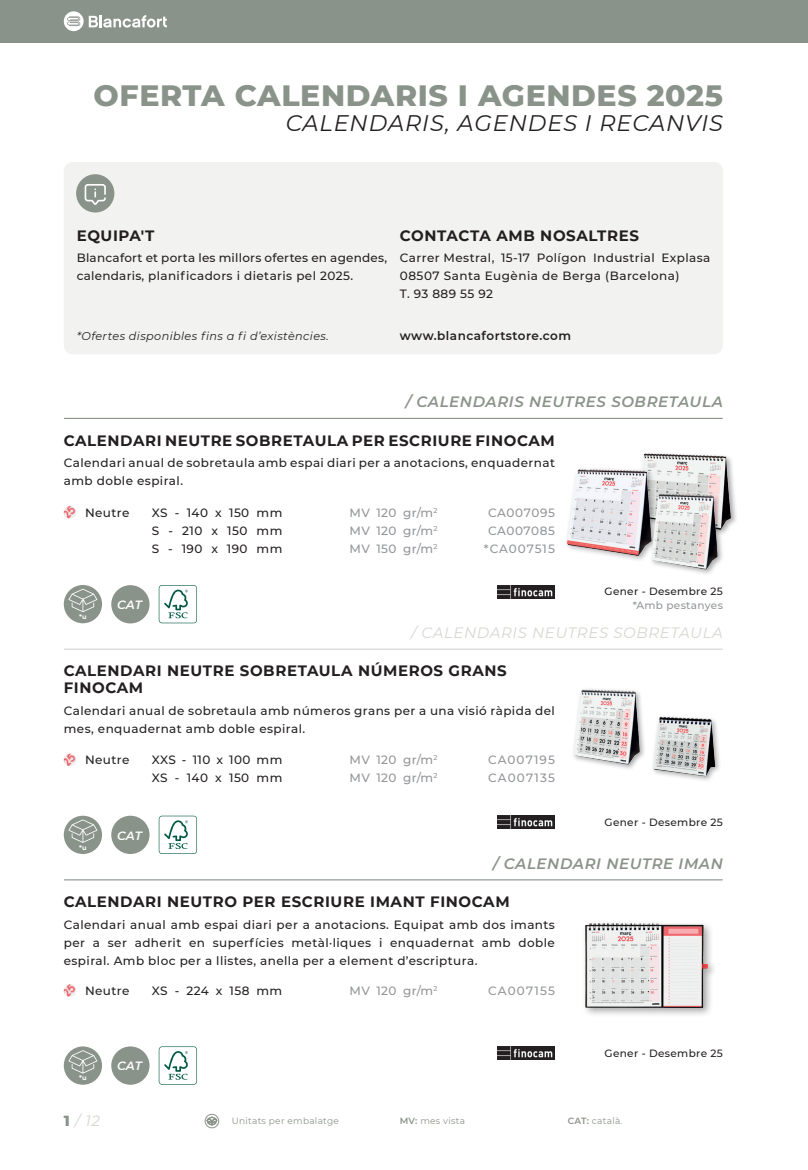
<style>
.page{position:relative;width:808px;height:1170px;background:#fff}
.page>*{position:absolute;margin:0;border:0;box-sizing:border-box;transform-origin:0 0}
.t1{font:800 30px "Montserrat";letter-spacing:.02em;color:#8a9389}
.t2{font:italic 22.5px "Montserrat";letter-spacing:.04em;color:#231f20}
.t3{font:700 15px/16.5px "Montserrat";letter-spacing:.04em;color:#231f20}
.t4{font:italic 600 15px "Montserrat";letter-spacing:.04em;color:#8a9389}
.t5{font:italic 15px "Montserrat";letter-spacing:.04em;color:#d6d6d2}
.t6{font:500 12px/18px "Montserrat";letter-spacing:.035em;color:#231f20}
.t7{font:500 12px/18px "Montserrat";letter-spacing:.05em;color:#939598;text-align:center}
.t8{font:600 12px "Montserrat";letter-spacing:.04em;color:#231f20}
.t9{font:500 12px/18px "Montserrat";letter-spacing:.09em;color:#939598}
.t10{font:italic 600 12px "Montserrat";letter-spacing:.005em;color:#fff}
.t11{font:500 12px "Montserrat";letter-spacing:.095em;color:#939598}
.t12{font:italic 11.25px "Montserrat";letter-spacing:.035em;color:#231f20}
.t13{font:500 10.5px "Montserrat";letter-spacing:.03em;color:#231f20}
.t14{font:500 10.5px "Montserrat";letter-spacing:.03em;color:#939598}
.t15{font:9px "Montserrat";letter-spacing:.03em;color:#8a9389}
.t16{font:700 6.6px "Montserrat";color:#fff}
.s1{font-weight:800;font-style:normal;color:#8a9389}
.s2{font-weight:600}
</style>
<div class="page">
<div style="left:0;top:0;width:808px;height:43px;background:#8a9389"></div>
<hr style="left:64px;top:879px;width:658px;height:1px;background:#8a9389">
<hr style="left:64px;top:648px;width:658px;height:1px;background:#d6d6d2">
<hr style="left:64px;top:418px;width:658px;height:1px;background:#8a9389">
<svg style="left:64px;top:984px;width:12px;height:12px"></svg>
<svg style="left:64px;top:753px;width:12px;height:13px"></svg>
<svg style="left:64px;top:506px;width:12px;height:12px"></svg>
<img style="left:643px;top:453px;width:93px;height:79px">
<img style="left:566px;top:463px;width:108px;height:96px">
<img style="left:585px;top:922px;width:129px;height:93px">
<img style="left:645px;top:487px;width:81px;height:87px">
<img style="left:573px;top:689px;width:70px;height:80px">
<img style="left:643px;top:716px;width:77px;height:65px">
<div style="left:64px;top:162px;width:659px;height:192px;background:#f2f2f1;border-radius:9px"></div>
<div style="left:76px;top:174px;width:38px;height:38px;background:#8a9389;border-radius:50%"></div>
<svg style="left:85px;top:184px;width:21px;height:21px"></svg>
<svg style="left:64px;top:11px;width:103px;height:20px"></svg>
<div style="left:64px;top:1046px;width:38px;height:38px;background:#8a9389;border-radius:50%"></div>
<svg style="left:68px;top:1050px;width:29px;height:23px"></svg>
<div style="left:64px;top:815px;width:38px;height:39px;background:#8a9389;border-radius:50%"></div>
<svg style="left:68px;top:819px;width:29px;height:23px"></svg>
<div style="left:64px;top:585px;width:38px;height:38px;background:#8a9389;border-radius:50%"></div>
<svg style="left:68px;top:588px;width:29px;height:24px"></svg>
<div style="left:205px;top:1113px;width:14px;height:15px;border:1px solid #8a9389;border-radius:50%"></div>
<svg style="left:207px;top:1116px;width:10px;height:9px"></svg>
<svg style="left:159px;top:1046px;width:38px;height:38px"></svg>
<svg style="left:159px;top:585px;width:38px;height:38px"></svg>
<svg style="left:159px;top:815px;width:38px;height:39px"></svg>
<div style="left:111px;top:585px;width:39px;height:38px;background:#8a9389;border-radius:50%"></div>
<div style="left:111px;top:815px;width:39px;height:39px;background:#8a9389;border-radius:50%"></div>
<div style="left:111px;top:1046px;width:39px;height:38px;background:#8a9389;border-radius:50%"></div>
<img style="left:497px;top:585px;width:58px;height:13px">
<img style="left:497px;top:815px;width:58px;height:13px">
<img style="left:497px;top:1046px;width:58px;height:13px">
<h1 class="t1" style="left:94px;top:73px;width:631px">OFERTA CALENDARIS I AGENDES 2025</h1>
<h2 class="t2" style="left:286px;top:107px;width:439px">CALENDARIS, AGENDES I RECANVIS</h2>
<p class="t3" style="left:77px;top:226px;width:79px">EQUIPA'T</p>
<p class="t6" style="left:77px;top:249px;width:312px">Blancafort et porta les millors ofertes en agendes, calendaris, planificadors i dietaris pel 2025.</p>
<p class="t12" style="left:77px;top:329px;width:254px">*Ofertes disponibles fins a fi d’existències.</p>
<p class="t3" style="left:400px;top:226px;width:240px">CONTACTA AMB NOSALTRES</p>
<p class="t6" style="left:400px;top:249px;width:312px">Carrer Mestral, 15-17 Polígon Industrial Explasa<br>08507 Santa Eugènia de Berga (Barcelona)<br>T. 93 889 55 92</p>
<p class="t8" style="left:400px;top:328px;width:173px">www.blancafortstore.com</p>
<p class="t4" style="left:406px;top:391px;width:319px">/ CALENDARIS NEUTRES SOBRETAULA</p>
<p class="t3" style="left:64px;top:431px;width:493px">CALENDARI NEUTRE SOBRETAULA PER ESCRIURE FINOCAM</p>
<p class="t6" style="left:64px;top:453px;width:493px">Calendari anual de sobretaula amb espai diari per a anotacions, enquadernat amb doble espiral.</p>
<p class="t6" style="left:152px;top:502px;width:132px;text-align:justify">XS - 140 x 150 mm S - 210 x 150 mm S - 190 x 190 mm</p>
<p class="t7" style="left:349px;top:502px;width:90px;text-align:justify">MV 120 gr/m<sup>2<br></sup>MV 120 gr/m<sup>2<br></sup>MV 150 gr/m<sup>2</sup></p>
<p class="t6" style="left:85px;top:502px;width:46px">Neutre</p>
<p class="t7" style="left:484px;top:502px;width:73px">CA007095<br>CA007085 *CA007515</p>
<p class="t16" style="left:79px;top:611px;width:9px">*u</p>
<p class="t10" style="left:117px;top:596px;width:27px">CAT</p>
<p class="t13" style="left:605px;top:584px;width:120px">Gener - Desembre 25</p>
<p class="t14" style="left:633px;top:597px;width:92px">*Amb pestanyes</p>
<p class="t5" style="left:411px;top:622px;width:313px">/ CALENDARIS NEUTRES SOBRETAULA</p>
<p class="t3" style="left:64px;top:662px;width:444px">CALENDARI NEUTRE SOBRETAULA NÚMEROS GRANS<br>FINOCAM</p>
<p class="t6" style="left:64px;top:701px;width:493px">Calendari anual de sobretaula amb números grans per a una visió ràpida del mes, enquadernat amb doble espiral.</p>
<p class="t7" style="left:349px;top:750px;width:90px;text-align:left">MV 120 gr/m<sup>2<br></sup>MV 120 gr/m<sup>2</sup></p>
<p class="t6" style="left:152px;top:750px;width:132px">XXS - 110 x 100 mm<br>XS - 140 x 150 mm</p>
<p class="t6" style="left:85px;top:750px;width:46px">Neutre</p>
<p class="t9" style="left:488px;top:750px;width:68px">CA007195<br>CA007135</p>
<p class="t16" style="left:79px;top:842px;width:9px">*u</p>
<p class="t10" style="left:117px;top:826px;width:27px">CAT</p>
<p class="t13" style="left:605px;top:814px;width:120px">Gener - Desembre 25</p>
<p class="t4" style="left:493px;top:852px;width:231px">/ CALENDARI NEUTRE IMAN</p>
<p class="t3" style="left:64px;top:892px;width:447px">CALENDARI NEUTRO PER ESCRIURE IMANT FINOCAM</p>
<p class="t6" style="left:64px;top:915px;width:493px;text-align:justify">Calendari anual amb espai diari per a anotacions. Equipat amb dos imants per a ser adherit en superfícies metàl·liques i enquadernat amb doble espiral. Amb bloc per a llistes, anella per a element d’escriptura.</p>
<p class="t7" style="left:349px;top:981px;width:90px">MV 120 gr/m<sup>2</sup></p>
<p class="t6" style="left:152px;top:981px;width:132px">XS - 224 x 158 mm</p>
<p class="t6" style="left:85px;top:981px;width:46px">Neutre</p>
<p class="t11" style="left:488px;top:982px;width:68px">CA007155</p>
<p class="t16" style="left:79px;top:1073px;width:9px">*u</p>
<p class="t10" style="left:117px;top:1057px;width:27px">CAT</p>
<p class="t13" style="left:605px;top:1045px;width:120px">Gener - Desembre 25</p>
<p class="t5" style="left:64px;top:1110px;width:38px"><span class="s1">1</span> / 12</p>
<p class="t15" style="left:232px;top:1114px;width:109px">Unitats per embalatge</p>
<p class="t15" style="left:400px;top:1114px;width:67px"><span class="s2">MV:</span> mes vista</p>
<p class="t15" style="left:568px;top:1114px;width:56px"><span class="s2">CAT:</span> català.</p>
</div>
